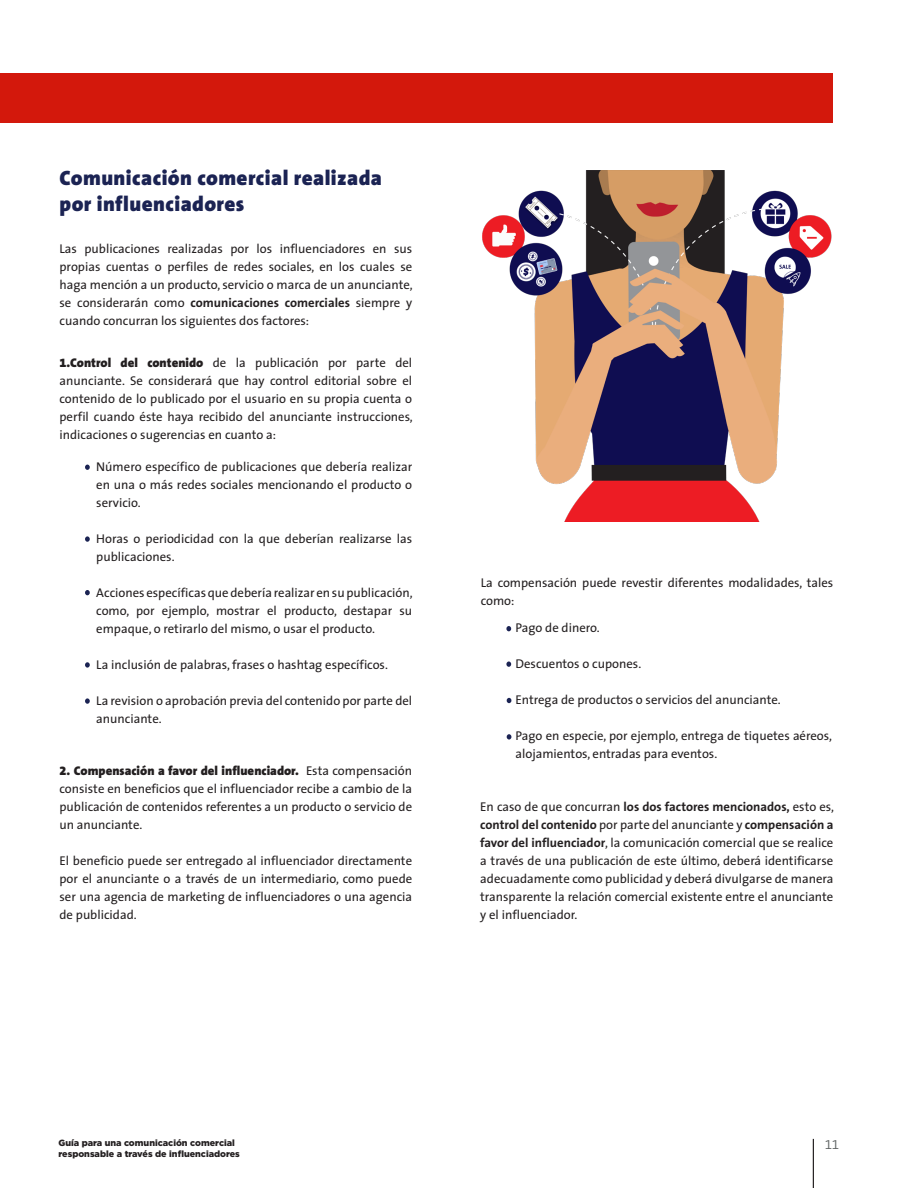
<style>
.page{position:relative;width:918px;height:1188px;background:#fff}
.page>*{position:absolute;margin:0;border:0;box-sizing:border-box;transform-origin:0 0}
.t1{font:900 21px/25.2px "The Sans B9";letter-spacing:.02em;color:#1b2353}
.t2{font:300 13.5px "The Sans B4";color:#5d6161}
.Textos{font:12.75px/18px "The Sans";color:#231f20;text-align:justify}
.t3{font:900 9px "Gotham";color:#231f20}
.s1{font-family:"The Sans B7";font-weight:700}
.s2{font-family:"The Sans B9";font-weight:900}
</style>
<div class="page">
<hr style="left:813px;top:1139px;width:1px;height:49px;background:#231f20">
<div style="left:0;top:73px;width:833px;height:49px;background:#d3180c"></div>
<svg style="left:506px;top:626px;width:5px;height:5px"></svg>
<svg style="left:506px;top:661px;width:5px;height:6px"></svg>
<svg style="left:507px;top:698px;width:4px;height:5px"></svg>
<svg style="left:507px;top:734px;width:4px;height:6px"></svg>
<svg style="left:85px;top:465px;width:5px;height:5px"></svg>
<svg style="left:85px;top:536px;width:5px;height:6px"></svg>
<svg style="left:85px;top:590px;width:5px;height:5px"></svg>
<svg style="left:85px;top:662px;width:5px;height:6px"></svg>
<svg style="left:85px;top:698px;width:5px;height:6px"></svg>
<img style="left:482px;top:170px;width:350px;height:351px">
<p class="t1" style="left:60px;top:166px;width:324px">Comunicación comercial realizada por influenciadores</p>
<p class="Textos" style="left:60px;top:239px;width:355px">Las publicaciones realizadas por los influenciadores en sus propias cuentas o perfiles de redes sociales, en los cuales se haga mención a un producto, servicio o marca de un anunciante, se considerarán como <span class="s1">comunicaciones comerciales</span> siempre y cuando concurran los siguientes dos factores:</p>
<p class="Textos" style="left:60px;top:353px;width:355px"><span class="s2">1.Control del contenido</span> de la publicación por parte del anunciante. Se considerará que hay control editorial sobre el contenido de lo publicado por el usuario en su propia cuenta o perfil cuando éste haya recibido del anunciante instrucciones, indicaciones o sugerencias en cuanto a:</p>
<p class="Textos" style="left:96px;top:457px;width:317px">Número específico de publicaciones que debería realizar en una o más redes sociales mencionando el producto o servicio.</p>
<p class="Textos" style="left:96px;top:529px;width:317px">Horas o periodicidad con la que deberían realizarse las publicaciones.</p>
<p class="Textos" style="left:96px;top:583px;width:318px">Acciones específicas que debería realizar en su publicación, como, por ejemplo, mostrar el producto, destapar su empaque, o retirarlo del mismo, o usar el producto.</p>
<p class="Textos" style="left:96px;top:655px;width:293px">La inclusión de palabras, frases o hashtag específicos.</p>
<p class="Textos" style="left:96px;top:691px;width:317px">La revision o aprobación previa del contenido por parte del anunciante.</p>
<p class="Textos" style="left:60px;top:761px;width:354px"><span class="s2">2. Compensación a favor del influenciador.</span> Esta compensación consiste en beneficios que el influenciador recibe a cambio de la publicación de contenidos referentes a un producto o servicio de un anunciante.</p>
<p class="Textos" style="left:60px;top:851px;width:354px">El beneficio puede ser entregado al influenciador directamente por el anunciante o a través de un intermediario, como puede ser una agencia de marketing de influenciadores o una agencia de publicidad.</p>
<p class="Textos" style="left:481px;top:573px;width:354px">La compensación puede revestir diferentes modalidades, tales como:</p>
<p class="Textos" style="left:516px;top:618px;width:86px">Pago de dinero.</p>
<p class="Textos" style="left:516px;top:654px;width:127px">Descuentos o cupones.</p>
<p class="Textos" style="left:516px;top:690px;width:267px">Entrega de productos o servicios del anunciante.</p>
<p class="Textos" style="left:516px;top:726px;width:318px">Pago en especie, por ejemplo, entrega de tiquetes aéreos, alojamientos, entradas para eventos.</p>
<p class="Textos" style="left:480px;top:798px;width:355px">En caso de que concurran <span class="s1">los dos factores mencionados,</span> esto es, <span class="s1">control del contenido</span> por parte del anunciante y <span class="s1">compensación a favor del influenciador</span>, la comunicación comercial que se realice a través de una publicación de este último, deberá identificarse adecuadamente como publicidad y deberá divulgarse de manera transparente la relación comercial existente entre el anunciante y el influenciador.</p>
<p class="t3" style="left:58px;top:1137px;width:178px">Guía para una comunicación comercial</p>
<p class="t2" style="left:825px;top:1137px;width:16px">11</p>
<p class="t3" style="left:58px;top:1148px;width:183px">responsable a través de influenciadores</p>
</div>
